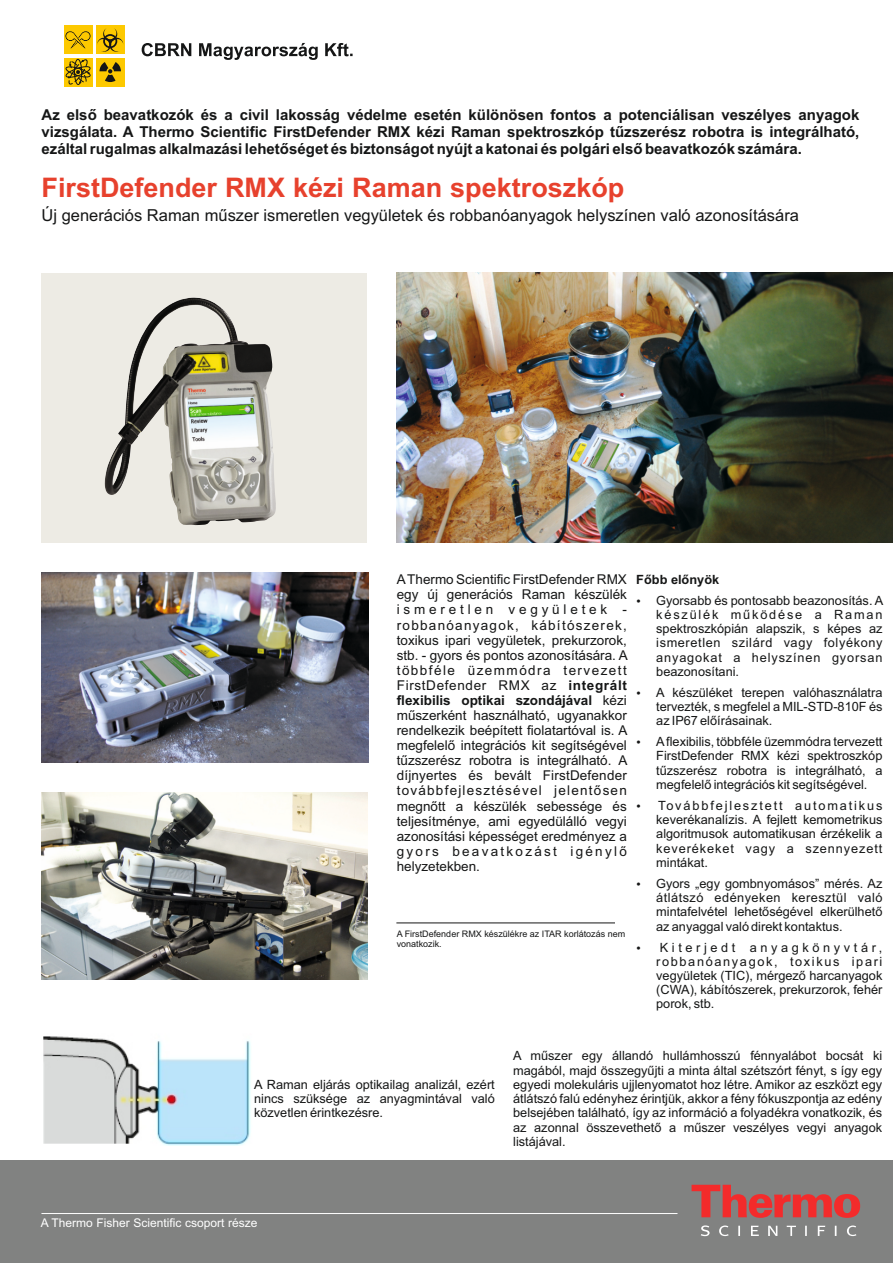
<style>
.page{position:relative;width:893px;height:1263px;background:#fff}
.page>*{position:absolute;margin:0;border:0;box-sizing:border-box;transform-origin:0 0}
.t1{font:700 27px "Arial";color:#e7412d}
.t2{font:16.5px "Arial";color:#151616}
.t3{font:700 15px/16.8px "Arial";color:#151616;text-align:justify}
.t4{font:13.5px/15.1px "Arial";letter-spacing:.17em;color:#151616;text-align:justify}
.t5{font:12.75px/14.2px "Arial";color:#151616;text-align:justify}
.t6{font:700 12.75px "Arial";color:#151616}
.t7{font:12px "Arial";color:#fff}
.t8{font:9px/10.1px "Arial";color:#151616}
.s1{font-weight:700}
</style>
<div class="page">
<img style="left:42px;top:792px;width:325px;height:188px">
<img style="left:42px;top:572px;width:326px;height:191px">
<img style="left:396px;top:273px;width:496px;height:270px">
<div style="left:0;top:1160px;width:893px;height:103px;background:#818281"></div>
<svg style="left:692px;top:1185px;width:168px;height:33px"></svg>
<svg style="left:701px;top:1225px;width:155px;height:11px"></svg>
<hr style="left:41px;top:1213px;width:636px;height:1px;background:#fff">
<div style="left:42px;top:273px;width:325px;height:269px;background:#edebe4"></div>
<img style="left:104px;top:297px;width:172px;height:228px">
<hr style="left:396px;top:922px;width:219px;height:1px;background:#151616">
<div style="left:96px;top:58px;width:29px;height:28px;background:#fdc900"></div>
<svg style="left:99px;top:62px;width:22px;height:20px"></svg>
<div style="left:96px;top:26px;width:29px;height:28px;background:#fdc900"></div>
<svg style="left:97px;top:28px;width:26px;height:24px"></svg>
<div style="left:64px;top:58px;width:28px;height:28px;background:#fdc900"></div>
<svg style="left:65px;top:59px;width:26px;height:26px"></svg>
<div style="left:64px;top:26px;width:28px;height:28px;background:#fdc900"></div>
<svg style="left:65px;top:31px;width:26px;height:18px"></svg>
<svg style="left:142px;top:43px;width:211px;height:17px"></svg>
<img style="left:43px;top:1036px;width:208px;height:109px">
<p class="t3" style="left:42px;top:108px;width:819px">Az első beavatkozók és a civil lakosság védelme esetén különösen fontos a potenciálisan veszélyes anyagok vizsgálata. A Thermo Scientific FirstDefender RMX kézi Raman spektroszkóp tűzszerész robotra is integrálható, ezáltal rugalmas alkalmazási lehetőséget és biztonságot nyújt a katonai és polgári első beavatkozók számára.</p>
<h1 class="t1" style="left:42px;top:177px;width:584px">FirstDefender RMX kézi Raman spektroszkóp</h1>
<p class="t2" style="left:42px;top:209px;width:759px">Új generációs Raman műszer ismeretlen vegyületek és robbanóanyagok helyszínen való azonosítására</p>
<p class="t4" style="left:397px;top:573px;width:232px">AThermo Scientific FirstDefender RMX egy új generációs Raman készülék ismeretlen vegyületek - robbanóanyagok, kábítószerek, toxikus ipari vegyületek, prekurzorok, stb. - gyors és pontos azonosítására. A többféle üzemmódra tervezett FirstDefender RMX az <span class="s1">integrált flexibilis optikai szondájával</span> kézi műszerként használható, ugyanakkor rendelkezik beépített fiolatartóval is. A megfelelő integrációs kit segítségével tűzszerész robotra is integrálható. A díjnyertes és bevált FirstDefender továbbfejlesztésével jelentősen megnőtt a készülék sebessége és teljesítménye, ami egyedülálló vegyi azonosítási képességet eredményez a gyors beavatkozást igénylő helyzetekben.</p>
<p class="t6" style="left:636px;top:574px;width:84px">Főbb előnyök</p>
<p class="t5" style="left:656px;top:594px;width:228px;text-indent:-20px">• Gyorsabb és pontosabb beazonosítás. A készülék működése a Raman spektroszkópián alapszik, s képes az ismeretlen szilárd vagy folyékony anyagokat a helyszínen gyorsan beazonosítani.</p>
<p class="t5" style="left:656px;top:686px;width:228px;text-indent:-20px">• A készüléket terepen valóhasználatra tervezték, s megfelel a MIL-STD-810F és az IP67 előírásainak.</p>
<p class="t5" style="left:656px;top:736px;width:228px;text-indent:-20px">• Aflexibilis, többféle üzemmódra tervezett FirstDefender RMX kézi spektroszkóp tűzszerész robotra is integrálható, a megfelelő integrációs kit segítségével.</p>
<p class="t5" style="left:656px;top:799px;width:228px;text-indent:-20px">• Továbbfejlesztett automatikus keverékanalízis. A fejlett kemometrikus algoritmusok automatikusan érzékelik a keverékeket vagy a szennyezett mintákat.</p>
<p class="t5" style="left:656px;top:877px;width:228px;text-indent:-20px">• Gyors „egy gombnyomásos” mérés. Az átlátszó edényeken keresztül való mintafelvétel lehetőségével elkerülhető az anyaggal való direkt kontaktus.</p>
<p class="t5" style="left:656px;top:941px;width:228px;text-indent:-20px">• Kiterjedt anyagkönyvtár, robbanóanyagok, toxikus ipari vegyületek (TIC), mérgező harcanyagok (CWA), kábítószerek, prekurzorok, fehér porok, stb.</p>
<p class="t8" style="left:397px;top:930px;width:230px">A FirstDefender RMX készülékre az ITAR korlátozás nem vonatkozik.</p>
<p class="t5" style="left:254px;top:1078px;width:242px">A Raman eljárás optikailag analizál, ezért nincs szüksége az anyagmintával való közvetlen érintkezésre.</p>
<p class="t5" style="left:513px;top:1050px;width:371px">A műszer egy állandó hullámhosszú fénnyalábot bocsát ki magából, majd összegyűjti a minta által szétszórt fényt, s így egy egyedi molekuláris ujjlenyomatot hoz létre. Amikor az eszközt egy átlátszó falú edényhez érintjük, akkor a fény fókuszpontja az edény belsejében található, így az információ a folyadékra vonatkozik, és az azonnal összevethető a műszer veszélyes vegyi anyagok listájával.</p>
<p class="t7" style="left:41px;top:1219px;width:218px">A Thermo Fisher Scientific csoport része</p>
</div>
